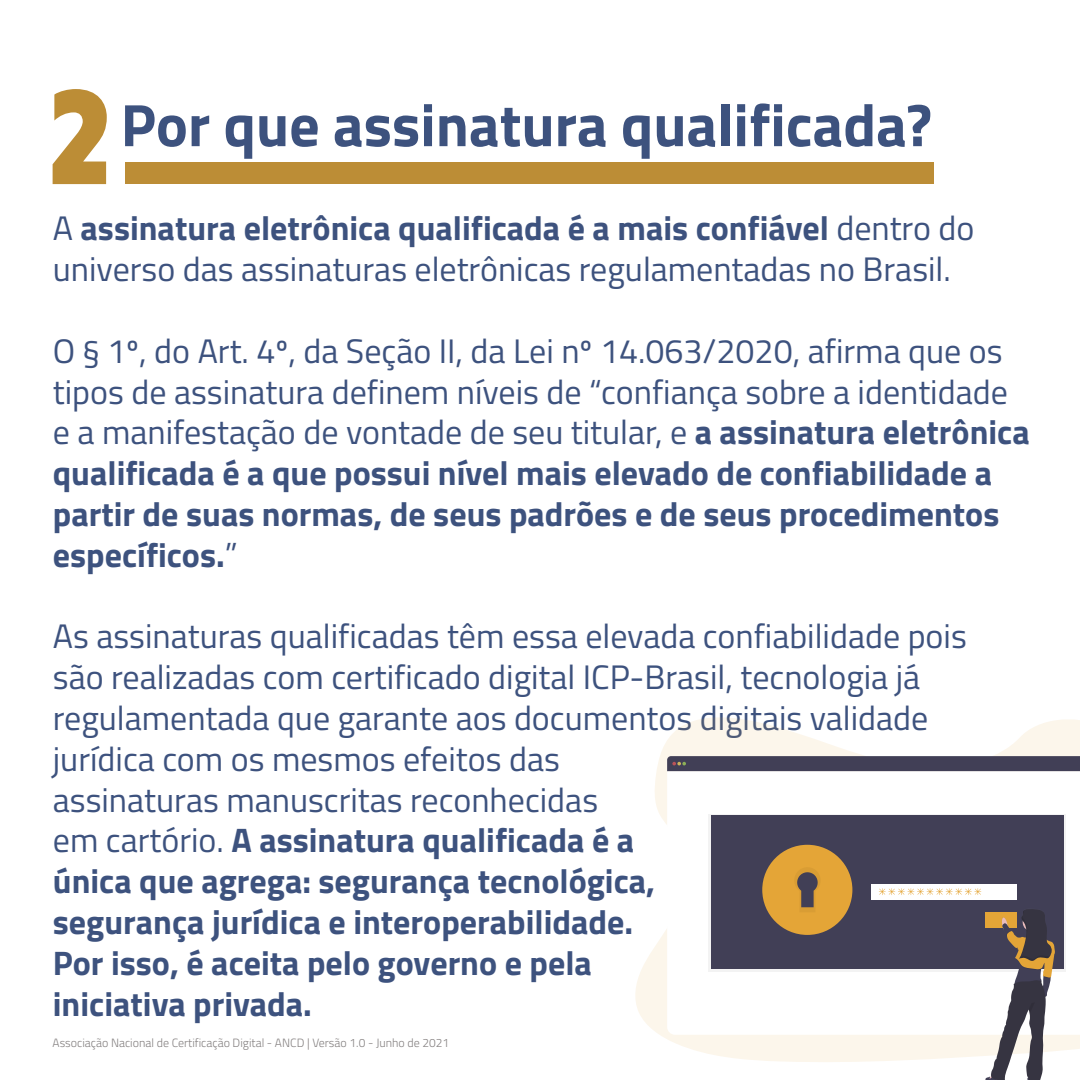
<style>
.page{position:relative;width:1080px;height:1080px;background:#fff}
.page>*{position:absolute;margin:0;border:0;box-sizing:border-box;transform-origin:0 0}
.t1{font:900 137.6px "Niveau Grotesk";color:#bc8d36}
.t2{font:700 60px "Titillium Web";color:#3d527e}
.t3{font:34px/40.8px "Titillium Web";color:#3d527e}
.t4{font:300 12px "Titillium Web";color:#848080}
.s1{font-weight:700}
</style>
<div class="page">
<div style="left:125px;top:163px;width:808px;height:21px;background:#bc8d36"></div>
<svg style="left:635px;top:717px;width:445px;height:345px"></svg>
<svg style="left:667px;top:771px;width:413px;height:264px"></svg>
<svg style="left:667px;top:756px;width:413px;height:15px;background:#434157"></svg>
<div style="left:709px;top:814px;width:357px;height:157px;background:#f3f3f3"></div>
<div style="left:711px;top:815px;width:353px;height:154px;background:#413f56"></div>
<svg style="left:762px;top:845px;width:90px;height:90px"></svg>
<div style="left:871px;top:884px;width:146px;height:15px;background:#fff"></div>
<svg style="left:879px;top:888px;width:102px;height:7px"></svg>
<svg style="left:985px;top:909px;width:71px;height:171px"></svg>
<h1 class="t1" style="left:47px;top:57px;width:67px">2</h1>
<h2 class="t2" style="left:121px;top:79px;width:813px">Por que assinatura qualificada?</h2>
<p class="t3" style="left:53px;top:207px;width:923px">A <span class="s1">assinatura eletrônica qualificada é a mais confiável</span> dentro do universo das assinaturas eletrônicas regulamentadas no Brasil.</p>
<p class="t3" style="left:53px;top:329px;width:978px">O § 1º, do Art. 4º, da Seção II, da Lei nº 14.063/2020, afirma que os tipos de assinatura definem níveis de “confiança sobre a identidade e a manifestação de vontade de seu titular, e <span class="s1">a assinatura eletrônica qualificada é a que possui nível mais elevado de confiabilidade a partir de suas normas, de seus padrões e de seus procedimentos específicos.</span>”</p>
<p class="t3" style="left:53px;top:615px;width:915px">As assinaturas qualificadas têm essa elevada confiabilidade pois são realizadas com certificado digital ICP-Brasil, tecnologia já regulamentada que garante aos documentos digitais validade jurídica com os mesmos efeitos das<br>assinaturas manuscritas reconhecidas<br>em cartório. <span class="s1">A assinatura qualificada é a<br>única que agrega: segurança tecnológica,<br>segurança jurídica e interoperabilidade.<br>Por isso, é aceita pelo governo e pela<br>iniciativa privada.</span></p>
<p class="t4" style="left:53px;top:1034px;width:398px">Associação Nacional de Certificação Digital - ANCD | Versão 1.0 - Junho de 2021</p>
</div>
